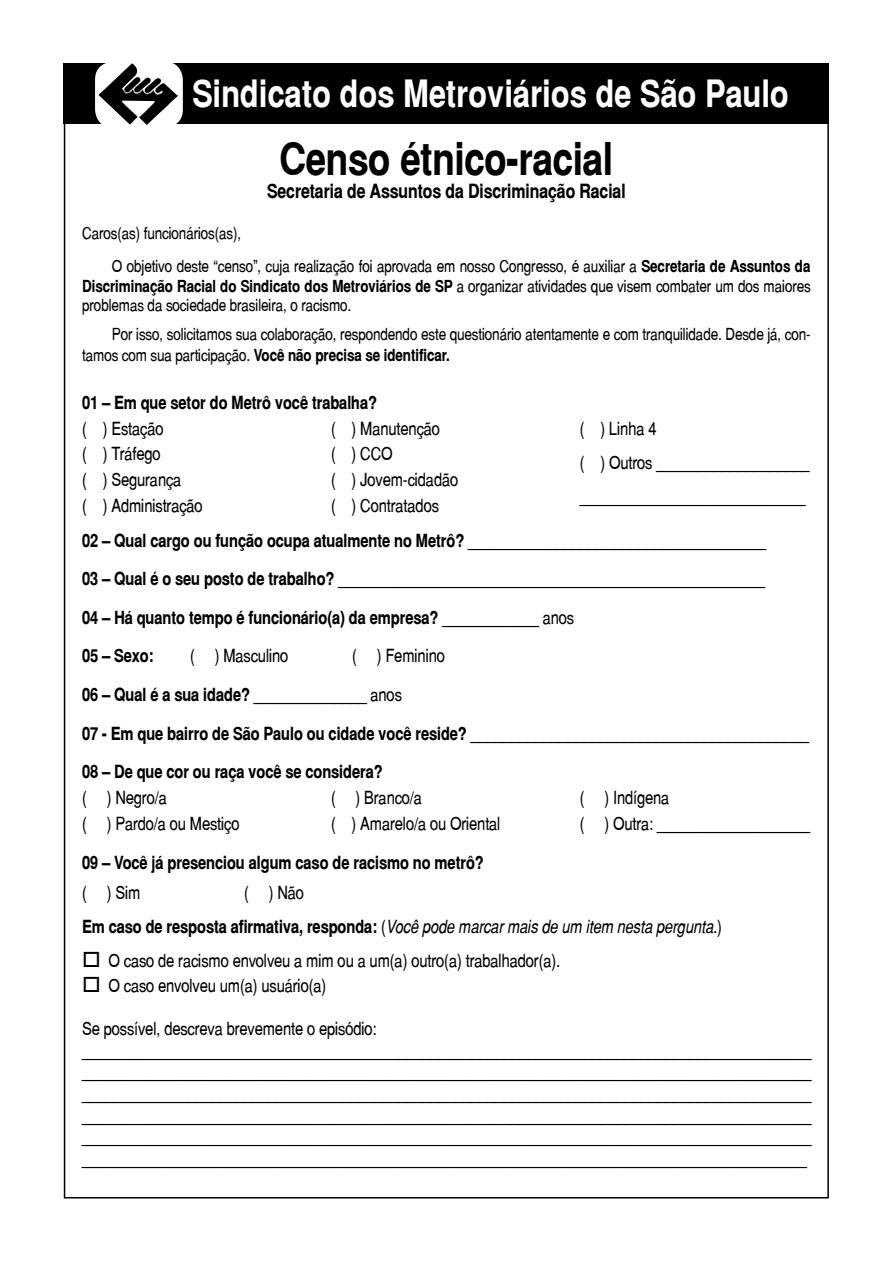
<style>
.page{position:relative;width:893px;height:1263px;background:#fff}
.page>*{position:absolute;margin:0;border:0;box-sizing:border-box;transform-origin:0 0}
.t1{font:700 45px "Switzerland Narrow";letter-spacing:-.01em;color:#000}
.t2{font:700 37.5px "Switzerland Narrow";color:#fff}
.t3{font:700 19.5px "Switzerland Narrow";letter-spacing:-.01em;color:#000}
.t4{font:18px/25.8px "Switzerland Narrow Plain";letter-spacing:-.01em;color:#000}
.t5{font:700 18px/38.5px "Switzerland Narrow";letter-spacing:-.01em;color:#000}
.t6{font:italic 18px "Switzerland Narrow";letter-spacing:-.01em;color:#000}
.t7{font:16.5px/32.5px "Switzerland Narrow Plain";letter-spacing:-.01em;color:#000}
.t8{font:700 16.5px "Switzerland Narrow";letter-spacing:-.01em;color:#000}
.s1{font-family:"Switzerland Narrow";font-weight:700}
.s2{font-family:"Switzerland Narrow Plain";font-weight:400}
.s3{font-weight:700;font-style:normal}
.s4{font-family:"Switzerland Narrow Plain";font-style:normal}
</style>
<div class="page">
<div style="left:64px;top:64px;width:765px;height:60px;background:#000"></div>
<div style="left:95px;top:62px;width:88px;height:66px;background:#fff;border-radius:18px"></div>
<img style="left:98px;top:63px;width:80px;height:62px">
<h2 class="t2" style="left:192px;top:72px;width:598px">Sindicato dos Metroviários de São Paulo</h2>
<h1 class="t1" style="left:280px;top:132px;width:335px">Censo étnico-racial</h1>
<p class="t3" style="left:267px;top:180px;width:360px">Secretaria de Assuntos da Discriminação Racial</p>
<p class="t7" style="left:112px;top:217px;width:700px;text-indent:-30px">Caros(as) funcionários(as),<br>O objetivo deste “censo”, cuja realização foi aprovada em nosso Congresso, é auxiliar a <span class="s1">Secretaria de Assuntos da</span></p>
<p class="t8" style="left:82px;top:276px;width:730px">Discriminação Racial do Sindicato dos Metroviários de SP <span class="s2">a organizar atividades que visem combater um dos maiores</span></p>
<p class="t7" style="left:112px;top:291px;width:700px;line-height:28.3px;text-indent:-30px">problemas da sociedade brasileira, o racismo.<br>Por isso, solicitamos sua colaboração, respondendo este questionário atentamente e com tranquilidade. Desde já, con-</p>
<p class="t8" style="left:82px;top:346px;width:369px"><span class="s2">tamos com sua participação.</span> Você não precisa se identificar.</p>
<p class="t5" style="left:82px;top:383px;width:297px">01 – Em que setor do Metrô você trabalha?</p>
<p class="t4" style="left:82px;top:415px;width:122px">( ) Estação<br>( ) Tráfego<br>( ) Segurança<br>( ) Administração</p>
<p class="t4" style="left:331px;top:415px;width:129px">( ) Manutenção<br>( ) CCO<br>( ) Jovem-cidadão ( ) Contratados</p>
<p class="t4" style="left:580px;top:411px;width:231px;line-height:34.3px">( ) Linha 4<br>( ) Outros ___________________ ____________________________</p>
<p class="t5" style="left:82px;top:521px;width:685px">02 – Qual cargo ou função ocupa atualmente no Metrô? <span class="s2">_____________________________________</span></p>
<p class="t4" style="left:82px;top:566px;width:684px"><span class="s1">03 – Qual é o seu posto de trabalho?</span> _____________________________________________________</p>
<p class="t5" style="left:82px;top:598px;width:494px">04 – Há quanto tempo é funcionário(a) da empresa? <span class="s2">____________ anos<br></span>05 – Sexo:</p>
<p class="t4" style="left:190px;top:643px;width:100px">( ) Masculino</p>
<p class="t4" style="left:352px;top:643px;width:94px">( ) Feminino</p>
<p class="t5" style="left:82px;top:675px;width:728px">06 – Qual é a sua idade? <span class="s2">______________ anos<br></span>07 - Em que bairro de São Paulo ou cidade você reside? <span class="s2">__________________________________________<br></span>08 – De que cor ou raça você se considera?</p>
<p class="t4" style="left:82px;top:784px;width:159px">( ) Negro/a<br>( ) Pardo/a ou Mestiço</p>
<p class="t4" style="left:331px;top:784px;width:171px">( ) Branco/a<br>( ) Amarelo/a ou Oriental</p>
<p class="t4" style="left:580px;top:784px;width:232px">( ) Indígena<br>( ) Outra: ___________________</p>
<p class="t5" style="left:82px;top:843px;width:403px">09 – Você já presenciou algum caso de racismo no metrô?</p>
<p class="t4" style="left:82px;top:879px;width:60px">( ) Sim</p>
<p class="t4" style="left:244px;top:879px;width:61px">( ) Não</p>
<p class="t6" style="left:82px;top:915px;width:641px"><span class="s3">Em caso de resposta afirmativa, responda:</span> <span class="s4">(</span>Você pode marcar mais de um item nesta pergunta<span class="s4">.)</span></p>
<p class="t4" style="left:82px;top:947px;width:480px">□ O caso de racismo envolveu a mim ou a um(a) outro(a) trabalhador(a).</p>
<p class="t4" style="left:82px;top:972px;width:246px">□ O caso envolveu um(a) usuário(a)</p>
<p class="t4" style="left:82px;top:1018px;width:731px;line-height:21.6px">Se possível, descreva brevemente o episódio: __________________________________________________________________________________________ __________________________________________________________________________________________ __________________________________________________________________________________________ __________________________________________________________________________________________ __________________________________________________________________________________________ __________________________________________________________________________________________</p>
</div>
